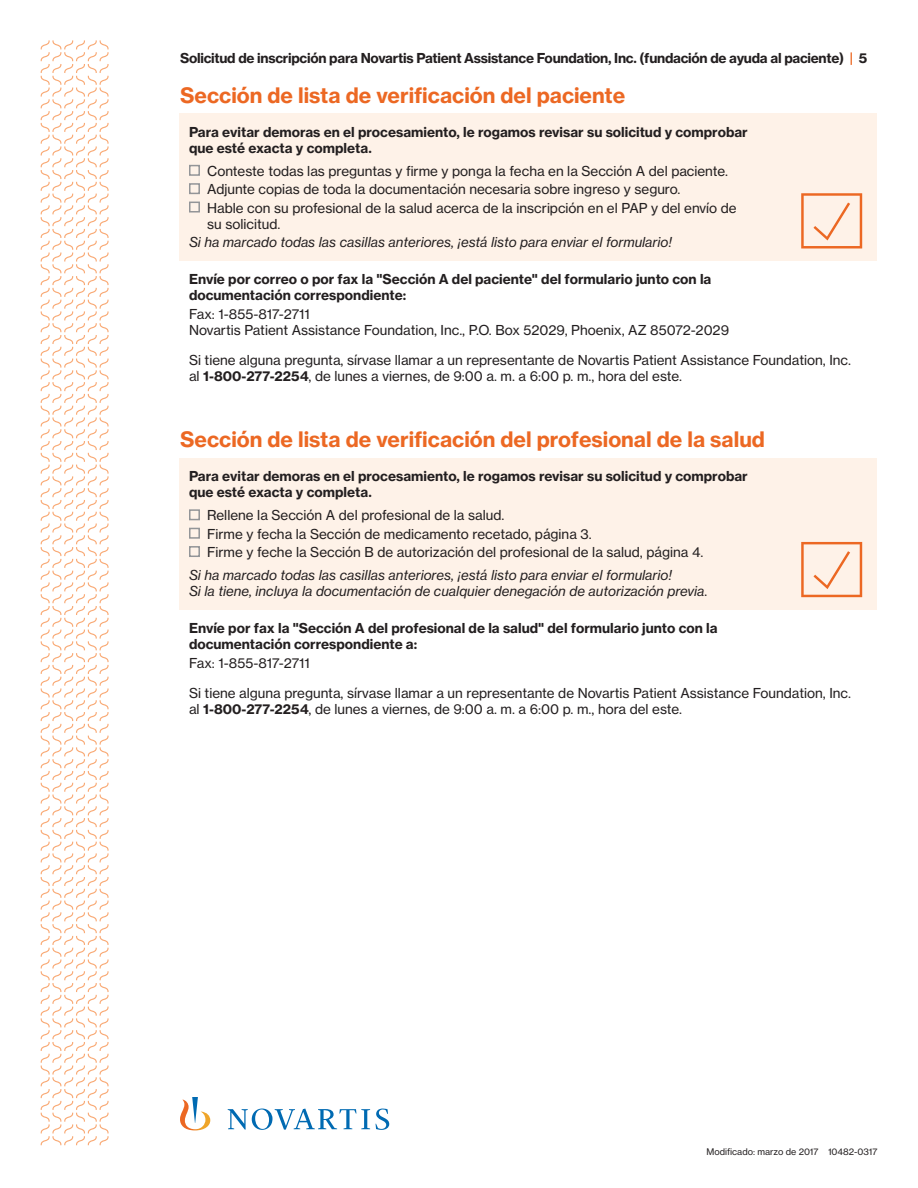
<style>
.page{position:relative;width:918px;height:1188px;background:#fff}
.page>*{position:absolute;margin:0;border:0;box-sizing:border-box;transform-origin:0 0}
.Time_Sienna{font:700 21px "Volta Modern Text 75";color:#ec6823}
.Body_text{font:13.5px/16.2px "Volta Modern Text 55 Roman";color:#231f20}
.Body_text-2{font:700 13.5px/16.2px "Volta Modern Text 75";color:#231f20}
.Address_phone{font:13.5px/16.2px "Volta Modern Text 55 Roman";color:#231f20}
.Body_text-3{font:italic 13.5px/16.2px "Volta Modern Text 56";color:#231f20}
.Headline_24pt{font:700 13.5px "Volta Modern Text 75";letter-spacing:-.02em;color:#231f20}
.t1{font:9px "Volta Modern Text 55 Roman";color:#231f20}
.s1{color:#ec6823}
.s2{font-family:"Volta Modern Text 75";font-weight:700}
</style>
<div class="page">
<div style="left:180px;top:114px;width:697px;height:147px;background:#fef2e8"></div>
<svg style="left:801px;top:193px;width:61px;height:55px"></svg>
<div style="left:189px;top:165px;width:11px;height:11px;border:2px solid #939598"></div>
<div style="left:189px;top:183px;width:11px;height:11px;border:2px solid #939598"></div>
<div style="left:189px;top:202px;width:11px;height:11px;border:2px solid #939598"></div>
<svg style="left:40px;top:40px;width:69px;height:1106px"></svg>
<div style="left:180px;top:458px;width:697px;height:151px;background:#fef2e8"></div>
<div style="left:189px;top:509px;width:11px;height:11px;border:2px solid #939598"></div>
<div style="left:189px;top:528px;width:11px;height:11px;border:2px solid #939598"></div>
<div style="left:189px;top:546px;width:11px;height:11px;border:2px solid #939598"></div>
<svg style="left:801px;top:542px;width:61px;height:55px"></svg>
<svg style="left:180px;top:1097px;width:209px;height:33px"></svg>
<p class="Headline_24pt" style="left:180px;top:50px;width:689px">Solicitud de inscripción para Novartis Patient Assistance Foundation, Inc. (fundación de ayuda al paciente) <span class="s1">|</span> 5</p>
<p class="Time_Sienna" style="left:180px;top:82px;width:447px">Sección de lista de verificación del paciente</p>
<p class="Body_text-2" style="left:189px;top:124px;width:560px">Para evitar demoras en el procesamiento, le rogamos revisar su solicitud y comprobar que esté exacta y completa.</p>
<p class="Body_text" style="left:207px;top:163px;width:522px">Conteste todas las preguntas y firme y ponga la fecha en la Sección A del paciente.</p>
<p class="Body_text" style="left:207px;top:181px;width:475px">Adjunte copias de toda la documentación necesaria sobre ingreso y seguro.</p>
<p class="Body_text" style="left:207px;top:199px;width:531px">Hable con su profesional de la salud acerca de la inscripción en el PAP y del envío de su solicitud.</p>
<p class="Body_text-3" style="left:189px;top:234px;width:484px">Si ha marcado todas las casillas anteriores, ¡está listo para enviar el formulario!</p>
<p class="Body_text-2" style="left:189px;top:270px;width:524px">Envíe por correo o por fax la "Sección A del paciente" del formulario junto con la documentación correspondiente:</p>
<p class="Body_text" style="left:189px;top:306px;width:542px">Fax: 1-855-817-2711<br>Novartis Patient Assistance Foundation, Inc., P.O. Box 52029, Phoenix, AZ 85072-2029</p>
<p class="Address_phone" style="left:189px;top:352px;width:664px">Si tiene alguna pregunta, sírvase llamar a un representante de Novartis Patient Assistance Foundation, Inc. al <span class="s2">1-800-277-2254</span>, de lunes a viernes, de 9:00 a. m. a 6:00 p. m., hora del este.</p>
<p class="Time_Sienna" style="left:180px;top:426px;width:586px">Sección de lista de verificación del profesional de la salud</p>
<p class="Body_text-2" style="left:189px;top:468px;width:560px">Para evitar demoras en el procesamiento, le rogamos revisar su solicitud y comprobar que esté exacta y completa.</p>
<p class="Body_text" style="left:207px;top:507px;width:299px">Rellene la Sección A del profesional de la salud.</p>
<p class="Body_text" style="left:207px;top:526px;width:386px">Firme y fecha la Sección de medicamento recetado, página 3.</p>
<p class="Body_text" style="left:207px;top:544px;width:498px">Firme y feche la Sección B de autorización del profesional de la salud, página 4.</p>
<p class="Body_text-3" style="left:189px;top:567px;width:520px">Si ha marcado todas las casillas anteriores, ¡está listo para enviar el formulario!<br>Si la tiene, incluya la documentación de cualquier denegación de autorización previa.</p>
<p class="Body_text-2" style="left:189px;top:620px;width:530px">Envíe por fax la "Sección A del profesional de la salud" del formulario junto con la documentación correspondiente a:</p>
<p class="Body_text" style="left:189px;top:655px;width:122px">Fax: 1-855-817-2711</p>
<p class="Address_phone" style="left:189px;top:685px;width:664px">Si tiene alguna pregunta, sírvase llamar a un representante de Novartis Patient Assistance Foundation, Inc. al <span class="s2">1-800-277-2254</span>, de lunes a viernes, de 9:00 a. m. a 6:00 p. m., hora del este.</p>
<p class="t1" style="left:706px;top:1146px;width:173px">Modificado: marzo de 2017 10482-0317</p>
</div>
